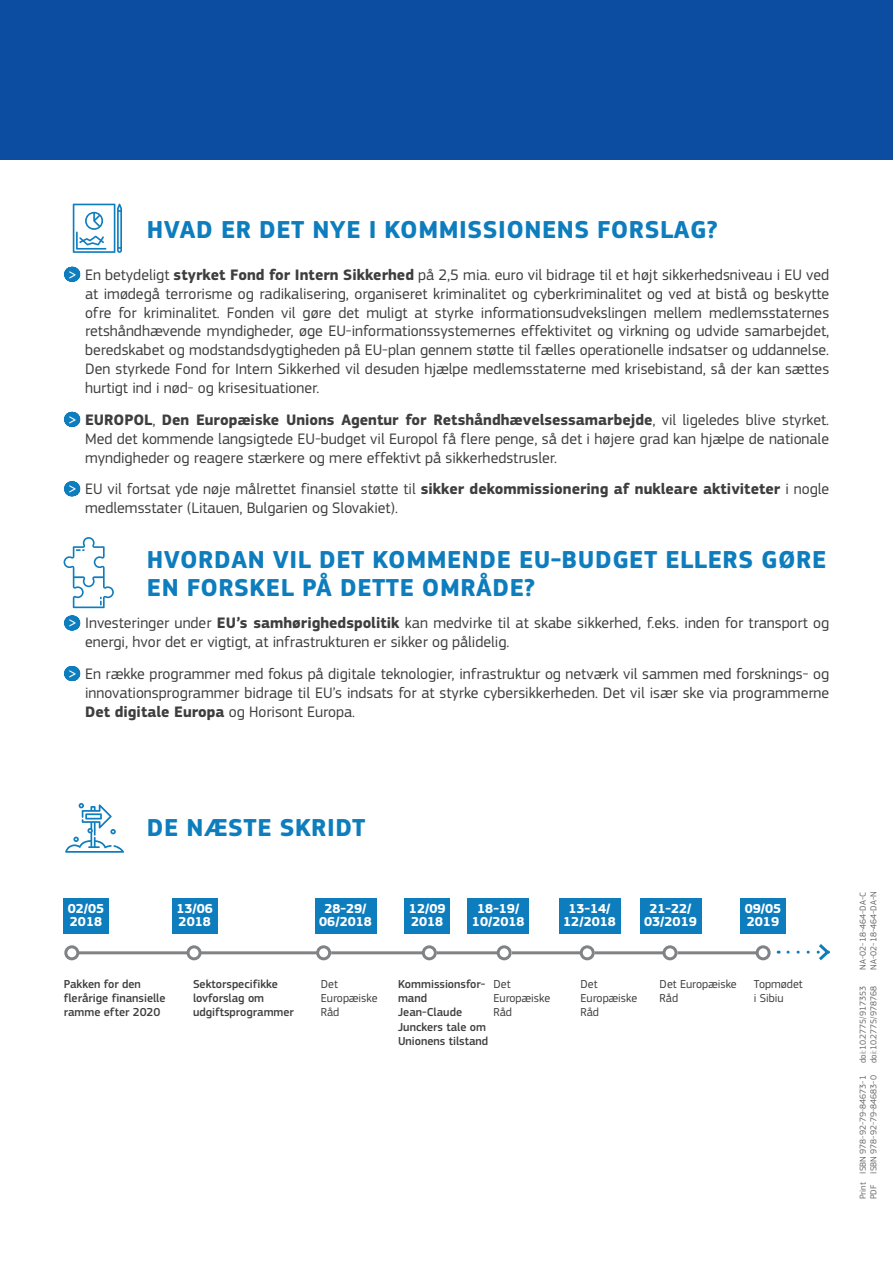
<style>
.page{position:relative;width:893px;height:1263px;background:#fff}
.page>*{position:absolute;margin:0;border:0;box-sizing:border-box;transform-origin:0 0}
.Sub-title_1{font:700 25.5px/28px "EC Square Sans Pro";letter-spacing:.02em;color:#0e7dbd}
.t1{font:15.75px/18.9px "EC Square Sans Pro";color:#3e3e3f;text-align:justify}
.timeline_date{font:700 13.5px/13.5px "EC Square Sans Pro";color:#fff}
.timeline_medium{font:500 12px/14.4px "EC Square Sans Pro";color:#3e3e3f}
.timeline_regular{font:12px/14.4px "EC Square Sans Pro";color:#3e3e3f}
.t2{font:9px "EC Square Sans Pro";color:#69696c}
.s1{color:#fff}
.s2{font-weight:700}
</style>
<div class="page">
<svg style="left:71px;top:267px;width:2px;height:15px"></svg>
<svg style="left:71px;top:412px;width:2px;height:15px"></svg>
<svg style="left:71px;top:481px;width:2px;height:15px"></svg>
<hr style="left:78px;top:951px;width:110px;height:3px;background:#808285">
<div style="left:64px;top:945px;width:15px;height:15px;border:3px solid #808285;border-radius:50%"></div>
<div style="left:187px;top:945px;width:15px;height:15px;border:3px solid #808285;border-radius:50%"></div>
<hr style="left:200px;top:951px;width:118px;height:3px;background:#808285">
<div style="left:316px;top:945px;width:15px;height:15px;border:3px solid #808285;border-radius:50%"></div>
<hr style="left:331px;top:951px;width:92px;height:3px;background:#808285">
<div style="left:422px;top:945px;width:15px;height:15px;border:3px solid #808285;border-radius:50%"></div>
<hr style="left:437px;top:951px;width:61px;height:3px;background:#808285">
<div style="left:497px;top:945px;width:15px;height:15px;border:3px solid #808285;border-radius:50%"></div>
<hr style="left:512px;top:951px;width:69px;height:3px;background:#808285">
<div style="left:580px;top:945px;width:15px;height:15px;border:3px solid #808285;border-radius:50%"></div>
<hr style="left:595px;top:951px;width:69px;height:3px;background:#808285">
<div style="left:662px;top:945px;width:15px;height:15px;border:3px solid #808285;border-radius:50%"></div>
<hr style="left:677px;top:951px;width:80px;height:3px;background:#808285">
<div style="left:756px;top:945px;width:15px;height:15px;border:3px solid #808285;border-radius:50%"></div>
<svg style="left:788px;top:944px;width:42px;height:17px"></svg>
<div style="left:63px;top:898px;width:46px;height:36px;background:#0e7dbd"></div>
<div style="left:172px;top:898px;width:45px;height:36px;background:#0e7dbd"></div>
<div style="left:740px;top:898px;width:45px;height:36px;background:#0e7dbd"></div>
<div style="left:315px;top:898px;width:61px;height:36px;background:#0e7dbd"></div>
<div style="left:468px;top:898px;width:61px;height:36px;background:#0e7dbd"></div>
<div style="left:559px;top:898px;width:61px;height:36px;background:#0e7dbd"></div>
<div style="left:640px;top:898px;width:61px;height:36px;background:#0e7dbd"></div>
<div style="left:405px;top:898px;width:45px;height:36px;background:#0e7dbd"></div>
<svg style="left:65px;top:803px;width:59px;height:50px"></svg>
<svg style="left:64px;top:537px;width:50px;height:71px"></svg>
<svg style="left:73px;top:204px;width:49px;height:49px"></svg>
<svg style="left:71px;top:615px;width:2px;height:15px"></svg>
<svg style="left:71px;top:666px;width:2px;height:15px"></svg>
<div style="left:0;top:0;width:893px;height:160px;background:#0d4da1"></div>
<p class="Sub-title_1" style="left:147px;top:216px;width:572px">HVAD ER DET NYE I KOMMISSIONENS FORSLAG?</p>
<p class="t1" style="left:85px;top:265px;width:746px;text-indent:-17px"><span class="s1">&gt;</span> En betydeligt <span class="s2">styrket Fond for Intern Sikkerhed</span> på 2,5 mia. euro vil bidrage til et højt sikkerhedsniveau i EU ved at imødegå terrorisme og radikalisering, organiseret kriminalitet og cyberkriminalitet og ved at bistå og beskytte ofre for kriminalitet. Fonden vil gøre det muligt at styrke informationsudvekslingen mellem medlemsstaternes retshåndhævende myndigheder, øge EU-informationssystemernes effektivitet og virkning og udvide samarbejdet, beredskabet og modstandsdygtigheden på EU-plan gennem støtte til fælles operationelle indsatser og uddannelse.<br>Den styrkede Fond for Intern Sikkerhed vil desuden hjælpe medlemsstaterne med krisebistand, så der kan sættes hurtigt ind i nød- og krisesituationer.</p>
<p class="t1" style="left:85px;top:410px;width:746px;text-indent:-17px"><span class="s1">&gt;</span> <span class="s2">EUROPOL</span>, <span class="s2">Den Europæiske Unions Agentur for Retshåndhævelsessamarbejde</span>, vil ligeledes blive styrket.<br>Med det kommende langsigtede EU-budget vil Europol få flere penge, så det i højere grad kan hjælpe de nationale myndigheder og reagere stærkere og mere effektivt på sikkerhedstrusler.</p>
<p class="t1" style="left:85px;top:480px;width:746px;text-indent:-17px"><span class="s1">&gt;</span> EU vil fortsat yde nøje målrettet finansiel støtte til <span class="s2">sikker dekommissionering af nukleare aktiviteter</span> i nogle medlemsstater (Litauen, Bulgarien og Slovakiet).</p>
<p class="Sub-title_1" style="left:147px;top:546px;width:681px">HVORDAN VIL DET KOMMENDE EU-BUDGET ELLERS GØRE<br>EN FORSKEL PÅ DETTE OMRÅDE?</p>
<p class="t1" style="left:85px;top:614px;width:746px;text-indent:-17px"><span class="s1">&gt;</span> Investeringer under <span class="s2">EU’s samhørighedspolitik</span> kan medvirke til at skabe sikkerhed, f.eks. inden for transport og energi, hvor det er vigtigt, at infrastrukturen er sikker og pålidelig.</p>
<p class="t1" style="left:85px;top:664px;width:746px;text-indent:-17px"><span class="s1">&gt;</span> En række programmer med fokus på digitale teknologier, infrastruktur og netværk vil sammen med forsknings- og innovationsprogrammer bidrage til EU’s indsats for at styrke cybersikkerheden. Det vil især ske via programmerne <span class="s2">Det digitale Europa</span> og Horisont Europa.</p>
<p class="Sub-title_1" style="left:147px;top:814px;width:220px">DE NÆSTE SKRIDT</p>
<p class="timeline_date" style="left:68px;top:902px;width:38px">02/05<br>2018</p>
<p class="timeline_date" style="left:176px;top:902px;width:38px">13/06<br>2018</p>
<p class="timeline_date" style="left:745px;top:902px;width:38px">09/05<br>2019</p>
<p class="timeline_date" style="left:319px;top:902px;width:54px;text-align:center">28-29/<br>06/2018</p>
<p class="timeline_date" style="left:472px;top:902px;width:54px;text-align:center">18-19/<br>10/2018</p>
<p class="timeline_date" style="left:563px;top:902px;width:54px;text-align:center">13-14/<br>12/2018</p>
<p class="timeline_date" style="left:644px;top:902px;width:54px;text-align:center">21-22/<br>03/2019</p>
<p class="timeline_date" style="left:409px;top:902px;width:38px">12/09<br>2018</p>
<p class="timeline_medium" style="left:64px;top:976px;width:103px">Pakken for den flerårige finansielle ramme efter 2020</p>
<p class="timeline_medium" style="left:193px;top:976px;width:102px">Sektorspecifikke lovforslag om udgiftsprogrammer</p>
<p class="timeline_regular" style="left:321px;top:976px;width:58px">Det<br>Europæiske<br>Råd</p>
<p class="timeline_regular" style="left:493px;top:976px;width:58px">Det<br>Europæiske<br>Råd</p>
<p class="timeline_regular" style="left:580px;top:976px;width:58px">Det<br>Europæiske<br>Råd</p>
<p class="timeline_regular" style="left:660px;top:976px;width:79px">Det Europæiske<br>Råd</p>
<p class="timeline_regular" style="left:754px;top:976px;width:50px">Topmødet i Sibiu</p>
<p class="timeline_medium" style="left:398px;top:976px;width:92px">Kommissionsfor&shy;mand<br>Jean-Claude<br>Junckers tale om<br>Unionens tilstand</p>
<p class="t2" style="left:868px;top:969px;width:80px;rotate:-90deg">NA-02-18-464-DA-N</p>
<p class="t2" style="left:857px;top:969px;width:79px;rotate:-90deg">NA-02-18-464-DA-C</p>
<p class="t2" style="left:868px;top:1063px;width:78px;rotate:-90deg">doi:10.2775/978768</p>
<p class="t2" style="left:857px;top:1063px;width:78px;rotate:-90deg">doi:10.2775/917353</p>
<p class="t2" style="left:868px;top:1199px;width:126px;rotate:-90deg">PDF ISBN 978-92-79-84683-0</p>
<p class="t2" style="left:857px;top:1199px;width:126px;rotate:-90deg">Print ISBN 978-92-79-84673-1</p>
</div>
